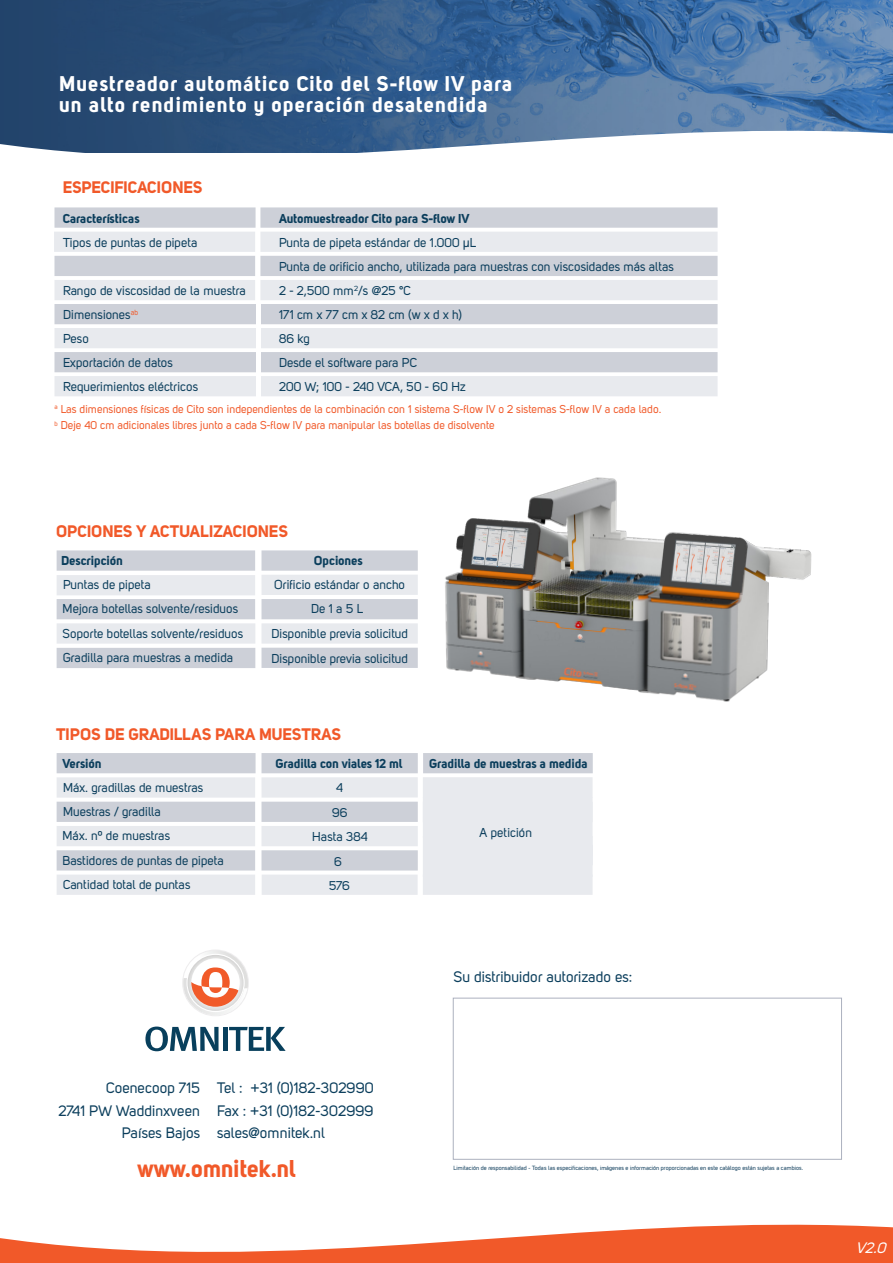
<style>
.page{position:relative;width:893px;height:1263px;background:#fff}
.page>*{position:absolute;margin:0;border:0;box-sizing:border-box;transform-origin:0 0}
.t1{font:24px "Uni Sans Bold";color:#f15929}
.t2{font:21px "Uni Sans Bold";letter-spacing:.05em;color:#fff}
.Specifications-Kop{font:16.5px "Uni Sans Bold";color:#f15929}
.t3{font:15px "Uni Sans Regular";color:#0b3e5c}
.t4{font:italic 15px "Uni Sans Regular";color:#fff}
.Specs{font:12.75px "Uni Sans Regular";color:#0b3e5c}
.Specs-2{font:12.75px "Uni Sans Bold";color:#0b3e5c}
.Specs-3{font:11.25px "Uni Sans Regular";color:#f15929}
.Specs-4{font:6px "Uni Sans Regular";color:#0b3a59}
</style>
<div class="page">
<div style="left:423px;top:753px;width:170px;height:20px;background:#cdd0d8"></div>
<div style="left:261px;top:648px;width:157px;height:20px;background:#cdd0d8"></div>
<div style="left:57px;top:648px;width:198px;height:20px;background:#cdd0d8"></div>
<div style="left:57px;top:623px;width:198px;height:21px;background:#e8eaee"></div>
<div style="left:261px;top:623px;width:157px;height:21px;background:#e8eaee"></div>
<div style="left:261px;top:599px;width:157px;height:20px;background:#cdd0d8"></div>
<div style="left:57px;top:599px;width:198px;height:20px;background:#cdd0d8"></div>
<div style="left:262px;top:575px;width:156px;height:20px;background:#e8eaee"></div>
<div style="left:57px;top:575px;width:198px;height:20px;background:#e8eaee"></div>
<div style="left:261px;top:550px;width:157px;height:21px;background:#cdd0d8"></div>
<div style="left:57px;top:550px;width:198px;height:21px;background:#cdd0d8"></div>
<div style="left:57px;top:753px;width:199px;height:20px;background:#cdd0d8"></div>
<div style="left:57px;top:777px;width:198px;height:21px;background:#e8eaee"></div>
<div style="left:57px;top:802px;width:198px;height:20px;background:#cdd0d8"></div>
<div style="left:57px;top:826px;width:198px;height:20px;background:#e8eaee"></div>
<div style="left:57px;top:850px;width:198px;height:20px;background:#cdd0d8"></div>
<div style="left:57px;top:874px;width:198px;height:21px;background:#e8eaee"></div>
<div style="left:262px;top:777px;width:156px;height:21px;background:#e8eaee"></div>
<div style="left:261px;top:753px;width:157px;height:20px;background:#cdd0d8"></div>
<div style="left:261px;top:802px;width:157px;height:20px;background:#cdd0d8"></div>
<div style="left:261px;top:826px;width:157px;height:20px;background:#e8eaee"></div>
<div style="left:261px;top:850px;width:157px;height:20px;background:#cdd0d8"></div>
<div style="left:262px;top:874px;width:156px;height:21px;background:#e8eaee"></div>
<div style="left:423px;top:777px;width:170px;height:20px;background:#e8eaee"></div>
<div style="left:423px;top:797px;width:170px;height:20px;background:#e8eaee"></div>
<div style="left:423px;top:817px;width:170px;height:20px;background:#e8eaee"></div>
<div style="left:423px;top:836px;width:170px;height:20px;background:#e8eaee"></div>
<div style="left:423px;top:856px;width:170px;height:21px;background:#e8eaee"></div>
<div style="left:423px;top:874px;width:170px;height:21px;background:#e8eaee"></div>
<svg style="left:0;top:0;width:893px;height:115px;background:#396290"></svg>
<svg style="left:0;top:115px;width:893px;height:38px"></svg>
<svg style="left:145px;top:1026px;width:74px;height:25px"></svg>
<hr style="left:223px;top:1027px;width:4px;height:24px;background:#083f5c">
<svg style="left:229px;top:1027px;width:57px;height:24px"></svg>
<svg style="left:182px;top:950px;width:67px;height:66px"></svg>
<div style="left:453px;top:998px;width:389px;height:162px;border:1px solid #acb1bf"></div>
<div style="left:54px;top:256px;width:201px;height:20px;background:#cdd0d8"></div>
<div style="left:54px;top:280px;width:201px;height:20px;background:#e8eaee"></div>
<div style="left:54px;top:328px;width:664px;height:20px;background:#e8eaee"></div>
<div style="left:54px;top:376px;width:664px;height:20px;background:#e8eaee"></div>
<div style="left:54px;top:304px;width:664px;height:20px;background:#cdd0d8"></div>
<div style="left:54px;top:352px;width:664px;height:20px;background:#cdd0d8"></div>
<svg style="left:0;top:1224px;width:893px;height:39px;fill:#f15929"></svg>
<div style="left:260px;top:207px;width:458px;height:21px;background:#cdd0d8"></div>
<div style="left:54px;top:207px;width:202px;height:21px;background:#cdd0d8"></div>
<div style="left:260px;top:232px;width:458px;height:20px;background:#e8eaee"></div>
<div style="left:260px;top:256px;width:458px;height:20px;background:#cdd0d8"></div>
<div style="left:260px;top:280px;width:458px;height:20px;background:#e8eaee"></div>
<div style="left:54px;top:232px;width:201px;height:20px;background:#e8eaee"></div>
<hr style="left:256px;top:304px;width:4px;height:179px;background:#fff">
<img style="left:366px;top:477px;width:446px;height:225px">
<p class="t2" style="left:60px;top:70px;width:455px">Muestreador automático Cito del S-flow IV para</p>
<p class="t2" style="left:60px;top:91px;width:430px">un alto rendimiento y operación desatendida</p>
<p class="Specifications-Kop" style="left:63px;top:177px;width:141px">ESPECIFICACIONES</p>
<p class="Specs-2" style="left:63px;top:211px;width:78px">Características</p>
<p class="Specs-2" style="left:279px;top:211px;width:192px">Automuestreador Cito para S-flow IV</p>
<p class="Specs" style="left:63px;top:236px;width:136px">Tipos de puntas de pipeta</p>
<p class="Specs" style="left:279px;top:236px;width:199px">Punta de pipeta estándar de 1.000 µL</p>
<p class="Specs" style="left:279px;top:260px;width:396px">Punta de orificio ancho, utilizada para muestras con viscosidades más altas</p>
<p class="Specs" style="left:63px;top:284px;width:184px">Rango de viscosidad de la muestra</p>
<p class="Specs" style="left:279px;top:284px;width:133px">2 - 2,500 mm<sup>2</sup>/s @25 °C</p>
<p class="Specs" style="left:63px;top:308px;width:77px">Dimensiones<sup>ab</sup></p>
<p class="Specs" style="left:279px;top:308px;width:185px">171 cm x 77 cm x 82 cm (w x d x h)</p>
<p class="Specs" style="left:63px;top:332px;width:27px">Peso</p>
<p class="Specs" style="left:279px;top:332px;width:32px">86 kg</p>
<p class="Specs" style="left:63px;top:356px;width:111px">Exportación de datos</p>
<p class="Specs" style="left:279px;top:356px;width:140px">Desde el software para PC</p>
<p class="Specs" style="left:63px;top:380px;width:137px">Requerimientos eléctricos</p>
<p class="Specs" style="left:279px;top:380px;width:188px">200 W; 100 - 240 VCA, 50 - 60 Hz</p>
<p class="Specs-3" style="left:54px;top:402px;width:608px"><sup>a</sup> Las dimensiones físicas de Cito son independientes de la combinación con 1 sistema S-flow IV o 2 sistemas S-flow IV a cada lado.</p>
<p class="Specs-3" style="left:54px;top:419px;width:442px"><sup>b</sup> Deje 40 cm adicionales libres junto a cada S-flow IV para manipular las botellas de disolvente</p>
<p class="Specifications-Kop" style="left:57px;top:521px;width:233px">OPCIONES Y ACTUALIZACIONES</p>
<p class="Specs-2" style="left:62px;top:553px;width:63px">Descripción</p>
<p class="Specs" style="left:63px;top:577px;width:89px">Puntas de pipeta</p>
<p class="Specs" style="left:63px;top:601px;width:177px">Mejora botellas solvente/residuos</p>
<p class="Specs" style="left:63px;top:626px;width:182px">Soporte botellas solvente/residuos</p>
<p class="Specs" style="left:63px;top:650px;width:172px">Gradilla para muestras a medida</p>
<p class="Specs-2" style="left:314px;top:553px;width:50px">Opciones</p>
<p class="Specs" style="left:274px;top:577px;width:133px">Orificio estándar o ancho</p>
<p class="Specs" style="left:311px;top:601px;width:54px">De 1 a 5 L</p>
<p class="Specs" style="left:271px;top:626px;width:138px">Disponible previa solicitud</p>
<p class="Specs" style="left:271px;top:651px;width:138px">Disponible previa solicitud</p>
<p class="Specifications-Kop" style="left:57px;top:723px;width:286px">TIPOS DE GRADILLAS PARA MUESTRAS</p>
<p class="Specs-2" style="left:63px;top:755px;width:40px">Versión</p>
<p class="Specs-2" style="left:276px;top:755px;width:128px">Gradilla con viales 12 ml</p>
<p class="Specs-2" style="left:430px;top:755px;width:160px">Gradilla de muestras a medida</p>
<p class="Specs" style="left:63px;top:780px;width:142px">Máx. gradillas de muestras</p>
<p class="Specs" style="left:63px;top:804px;width:99px">Muestras / gradilla</p>
<p class="Specs" style="left:63px;top:828px;width:109px">Máx. nº de muestras</p>
<p class="Specs" style="left:63px;top:853px;width:163px">Bastidores de puntas de pipeta</p>
<p class="Specs" style="left:63px;top:877px;width:129px">Cantidad total de puntas</p>
<p class="Specs" style="left:336px;top:780px;width:8px">4</p>
<p class="Specs" style="left:332px;top:805px;width:17px">96</p>
<p class="Specs" style="left:312px;top:829px;width:57px">Hasta 384</p>
<p class="Specs" style="left:480px;top:825px;width:54px">A petición</p>
<p class="Specs" style="left:334px;top:854px;width:9px">6</p>
<p class="Specs" style="left:329px;top:878px;width:22px">576</p>
<p class="t3" style="left:106px;top:1079px;width:95px">Coenecoop 715</p>
<p class="t3" style="left:58px;top:1101px;width:143px">2741 PW Waddinxveen</p>
<p class="t3" style="left:122px;top:1124px;width:80px">Países Bajos</p>
<p class="t3" style="left:217px;top:1079px;width:158px">Tel : +31 (0)182-302990</p>
<p class="t3" style="left:217px;top:1101px;width:158px">Fax : +31 (0)182-302999</p>
<p class="t3" style="left:217px;top:1124px;width:109px">sales@omnitek.nl</p>
<p class="t1" style="left:138px;top:1154px;width:160px">www.omnitek.nl</p>
<p class="t3" style="left:454px;top:968px;width:180px">Su distribuidor autorizado es:</p>
<p class="Specs-4" style="left:454px;top:1164px;width:351px">Limitación de responsabilidad - Todas las especificaciones, imágenes e información proporcionadas en este catálogo están sujetas a cambios.</p>
<p class="t4" style="left:856px;top:1239px;width:36px">V2.0</p>
</div>
